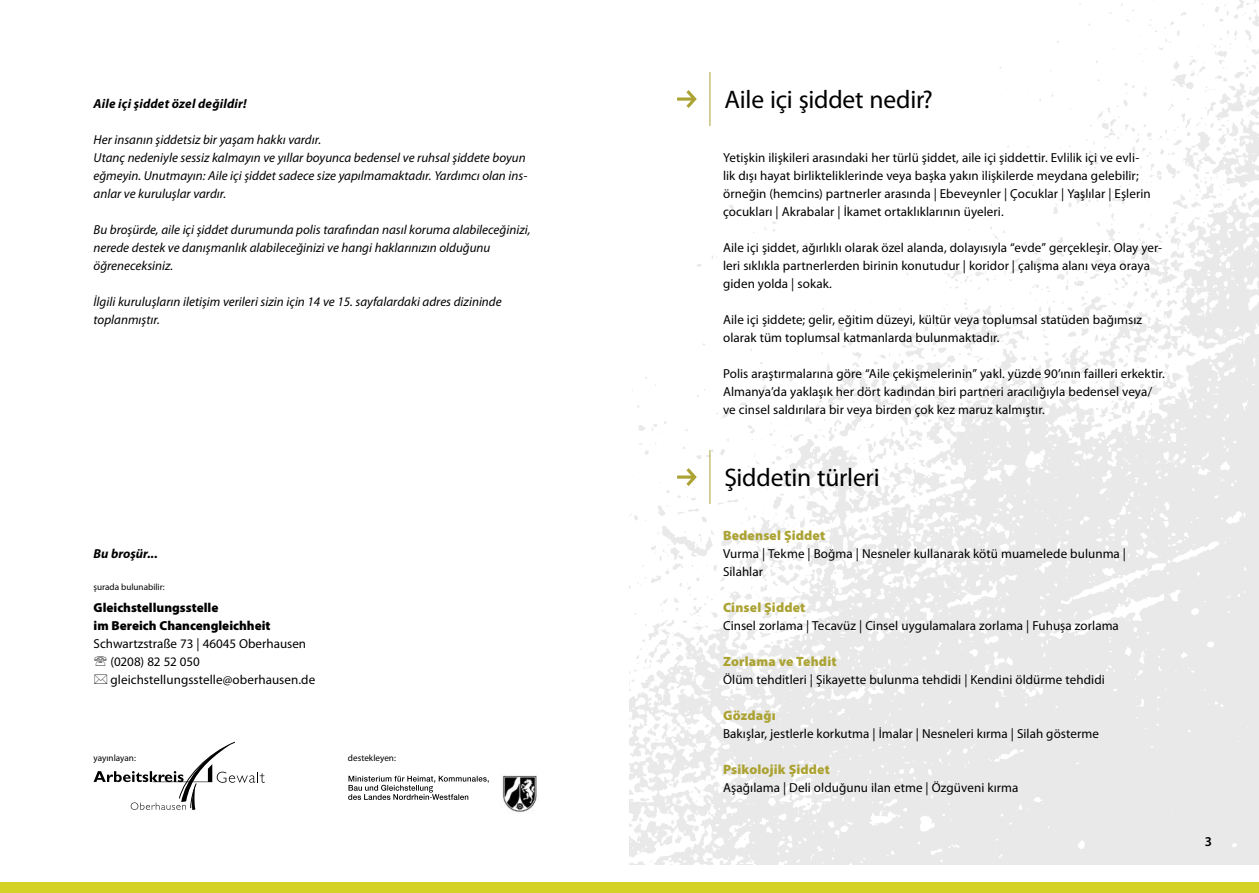
<style>
.page{position:relative;width:1259px;height:893px;background:#fff}
.page>*{position:absolute;margin:0;border:0;box-sizing:border-box;transform-origin:0 0}
.t1{font:25.5px "Myriad Pro";letter-spacing:-.01em;color:#000}
.t2{font:900 13.5px "Myriad Pro";letter-spacing:.01em;color:#aca334}
.t3{font:600 13.5px "Myriad Pro";color:#000}
.t4{font:13.05px/18px "Myriad Pro";letter-spacing:.005em;color:#000}
.t5{font:italic 13.05px/18px "Myriad Pro";color:#000}
.t6{font:900 13.05px/18px "Myriad Pro";color:#000}
.t7{font:italic 700 13.05px "Myriad Pro";letter-spacing:.01em;color:#000}
.t8{font:9.15px "Myriad Pro";color:#000}
</style>
<div class="page">
<img style="left:629px;top:0;width:630px;height:864px">
<div style="left:0;top:882px;width:629px;height:11px;background:#d5d227"></div>
<div style="left:629px;top:882px;width:630px;height:11px;background:#d5d227"></div>
<svg style="left:94px;top:741px;width:171px;height:69px"></svg>
<svg style="left:677px;top:90px;width:20px;height:18px"></svg>
<hr style="left:709px;top:72px;width:1px;height:54px;background:#aca334">
<svg style="left:677px;top:468px;width:20px;height:18px"></svg>
<hr style="left:709px;top:450px;width:1px;height:54px;background:#aca334">
<img style="left:502px;top:775px;width:35px;height:37px">
<svg style="left:348px;top:776px;width:141px;height:24px"></svg>
<p class="t7" style="left:94px;top:96px;width:154px">Aile içi şiddet özel değildir!</p>
<p class="t5" style="left:94px;top:131px;width:435px">Her insanın şiddetsiz bir yaşam hakkı vardır.<br>Utanç nedeniyle sessiz kalmayın ve yıllar boyunca bedensel ve ruhsal şiddete boyun eğmeyin. Unutmayın: Aile içi şiddet sadece size yapılmamaktadır. Yardımcı olan ins&shy;anlar ve kuruluşlar vardır.</p>
<p class="t5" style="left:94px;top:221px;width:438px">Bu broşürde, aile içi şiddet durumunda polis tarafından nasıl koruma alabileceğinizi, nerede destek ve danışmanlık alabileceğinizi ve hangi haklarınızın olduğunu öğreneceksiniz.</p>
<p class="t5" style="left:94px;top:293px;width:410px">İlgili kuruluşların iletişim verileri sizin için 14 ve 15. sayfalardaki adres dizininde toplanmıştır.</p>
<p class="t7" style="left:94px;top:546px;width:66px">Bu broşür...</p>
<p class="t8" style="left:94px;top:582px;width:73px">şurada bulunabilir:</p>
<p class="t6" style="left:94px;top:598px;width:178px">Gleichstellungsstelle<br>im Bereich Chancengleichheit</p>
<p class="t4" style="left:111px;top:635px;width:206px;text-indent:-17px">Schwartzstraße 73 | 46045 Oberhausen (0208) 82 52 050 gleichstellungsstelle@oberhausen.de</p>
<p class="t8" style="left:94px;top:752px;width:44px">yayınlayan:</p>
<p class="t8" style="left:348px;top:752px;width:49px">destekleyen:</p>
<h1 class="t1" style="left:724px;top:86px;width:210px">Aile içi şiddet nedir?</h1>
<p class="t4" style="left:723px;top:149px;width:429px">Yetişkin ilişkileri arasındaki her türlü şiddet, aile içi şiddettir. Evlilik içi ve evli&shy;lik dışı hayat birlikteliklerinde veya başka yakın ilişkilerde meydana gelebilir; örneğin (hemcins) partnerler arasında | Ebeveynler | Çocuklar | Yaşlılar | Eşlerin çocukları | Akrabalar | İkamet ortaklıklarının üyeleri.</p>
<p class="t4" style="left:723px;top:239px;width:441px">Aile içi şiddet, ağırlıklı olarak özel alanda, dolayısıyla “evde” gerçekleşir. Olay yer&shy;leri sıklıkla partnerlerden birinin konutudur | koridor | çalışma alanı veya oraya giden yolda | sokak.</p>
<p class="t4" style="left:723px;top:311px;width:420px">Aile içi şiddete; gelir, eğitim düzeyi, kültür veya toplumsal statüden bağımsız olarak tüm toplumsal katmanlarda bulunmaktadır.</p>
<p class="t4" style="left:723px;top:365px;width:443px">Polis araştırmalarına göre “Aile çekişmelerinin” yakl. yüzde 90’ının failleri erkektir.<br>Almanya’da yaklaşık her dört kadından biri partneri aracılığıyla bedensel veya/ ve cinsel saldırılara bir veya birden çok kez maruz kalmıştır.</p>
<h1 class="t1" style="left:724px;top:464px;width:157px">Şiddetin türleri</h1>
<p class="t2" style="left:723px;top:526px;width:104px">Bedensel Şiddet</p>
<p class="t4" style="left:723px;top:545px;width:404px">Vurma | Tekme | Boğma | Nesneler kullanarak kötü muamelede bulunma |<br>Silahlar</p>
<p class="t2" style="left:723px;top:598px;width:84px">Cinsel Şiddet</p>
<p class="t4" style="left:723px;top:617px;width:397px">Cinsel zorlama | Tecavüz | Cinsel uygulamalara zorlama | Fuhuşa zorlama</p>
<p class="t2" style="left:723px;top:652px;width:115px">Zorlama ve Tehdit</p>
<p class="t4" style="left:723px;top:671px;width:383px">Ölüm tehditleri | Şikayette bulunma tehdidi | Kendini öldürme tehdidi</p>
<p class="t2" style="left:723px;top:706px;width:54px">Gözdağı</p>
<p class="t4" style="left:723px;top:725px;width:377px">Bakışlar, jestlerle korkutma | İmalar | Nesneleri kırma | Silah gösterme</p>
<p class="t2" style="left:723px;top:760px;width:108px">Psikolojik Şiddet</p>
<p class="t4" style="left:723px;top:779px;width:297px">Aşağılama | Deli olduğunu ilan etme | Özgüveni kırma</p>
<p class="t3" style="left:1205px;top:834px;width:9px">3</p>
</div>
